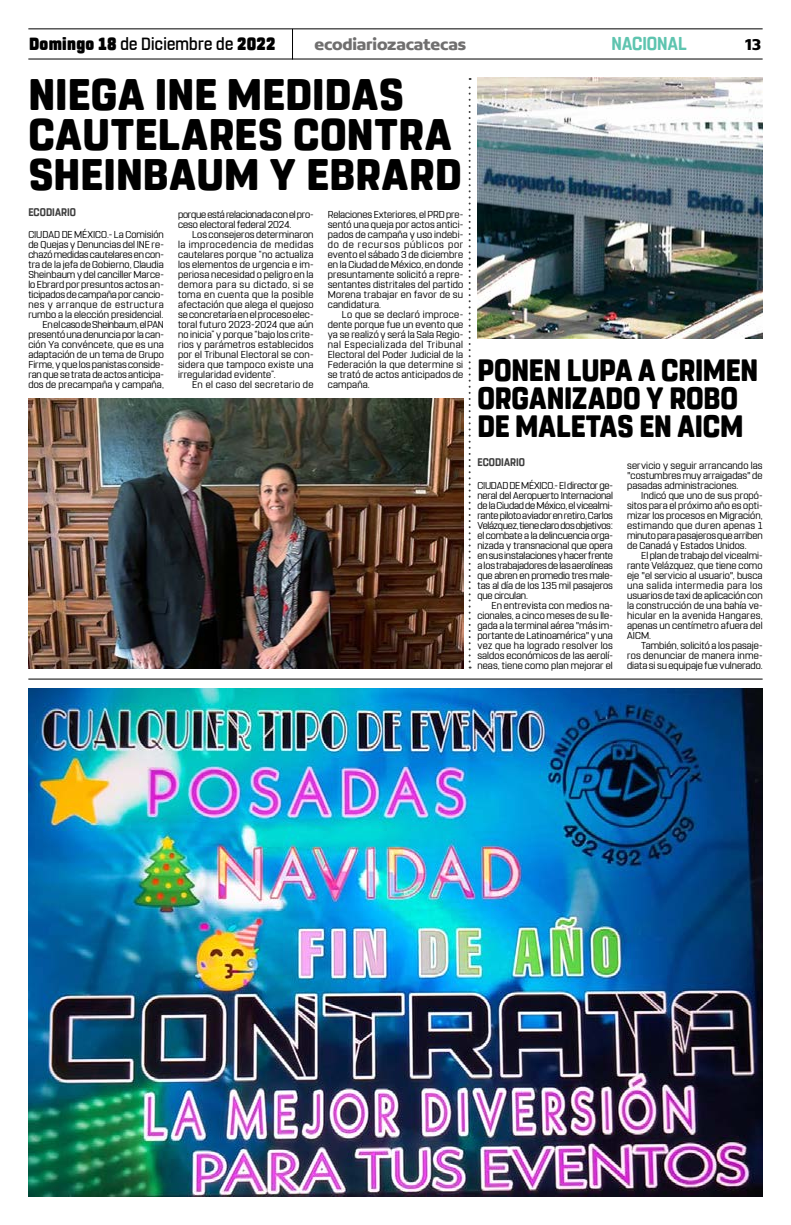
<style>
.page{position:relative;width:791px;height:1225px;background:#fff}
.page>*{position:absolute;margin:0;border:0;box-sizing:border-box;transform-origin:0 0}
.t1{font:800 44px/40px "Rohn Rounded";letter-spacing:.01em;color:#000;scale:.96 1}
.t2{font:800 30.8px/28px "Rohn Rounded";letter-spacing:-.005em;color:#000;scale:.91 1}
.t3{font:700 18.6px "Rohn Rounded";color:#5ec4af;scale:.91 1}
.t4{font:900 17.6px "Rohn Rounded";letter-spacing:.015em;color:#000;scale:.91 1}
.t5{font:700 16.9px "Concord";letter-spacing:-.01em;color:#706f6f}
.t6{font:700 16.9px "Concord";color:#000}
.t7{font:700 11px "Rohn Rounded";letter-spacing:.005em;color:#3d3d3d;scale:.91 1}
.t8{font:10px/10px "Rohn Rounded";letter-spacing:.005em;color:#000;text-align:justify}
.t9{font:10px/10px "Rohn Rounded";letter-spacing:-.015em;color:#000}
.t10{font:10px "Rohn Rounded";letter-spacing:.035em;color:#000}
.s1{font-weight:500}
</style>
<div class="page">
<hr style="left:28px;top:28px;width:735px;height:1px;background:#000">
<hr style="left:28px;top:59px;width:735px;height:1px;background:#000">
<hr style="left:292px;top:29px;width:1px;height:31px;background:#000">
<svg style="left:469px;top:78px;width:2px;height:590px"></svg>
<img style="left:28px;top:688px;width:735px;height:508px">
<hr style="left:28px;top:678px;width:735px;height:1px;background:#000">
<img style="left:28px;top:398px;width:435px;height:270px">
<img style="left:477px;top:78px;width:286px;height:260px">
<h3 class="t4" style="left:29px;top:33px;width:272px">Domingo 18 <span class="s1">de Diciembre de</span> 2022</h3>
<h3 class="t5" style="left:314px;top:34px;width:153px">ecodiariozacatecas</h3>
<h3 class="t3" style="left:611px;top:32px;width:84px">NACIONAL</h3>
<h3 class="t6" style="left:745px;top:34px;width:18px">13</h3>
<h1 class="t1" style="left:28px;top:75px;width:453px">NIEGA INE MEDIDAS<br>CAUTELARES CONTRA<br>SHEINBAUM Y EBRARD</h1>
<p class="t8" style="left:28px;top:230px;width:137px;text-align:right">CIUDAD DE MÉXICO.- La Comisión de Quejas y Denuncias del INE re&shy;chazó medidas cautelares en con&shy;tra de la jefa de Gobierno, Claudia<br>Sheinbaum y del canciller Marce&shy;lo Ebrard por presuntos actos an&shy;ticipados de campaña por cancio&shy;nes y arranque de estructura rumbo a la elección presidencial.<br>En el caso de Sheinbaum, el PAN presentó una denuncia por la can&shy;ción Ya convéncete, que es una adaptación de un tema de Grupo<br>Firme, y que los panistas conside&shy;ran que se trata de actos anticipa&shy;dos de precampaña y campaña,</p>
<p class="t7" style="left:28px;top:206px;width:54px">ECODIARIO</p>
<p class="t9" style="left:178px;top:210px;width:137px">porque está relacionada con el pro&shy;ceso electoral federal 2024.</p>
<p class="t8" style="left:178px;top:230px;width:137px;text-indent:14px">Los consejeros determinaron la improcedencia de medidas cautelares porque “no actualiza los elementos de urgencia e im&shy;periosa necesidad o peligro en la demora para su dictado, si se toma en cuenta que la posible afectación que alega el quejoso se concretaría en el proceso elec&shy;toral futuro 2023-2024 que aún no inicia” y porque “bajo los crite&shy;rios y parámetros establecidos por el Tribunal Electoral se con&shy;sidera que tampoco existe una irregularidad evidente”.</p>
<p class="t10" style="left:192px;top:379px;width:123px">En el caso del secretario de</p>
<p class="t8" style="left:328px;top:210px;width:137px">Relaciones Exteriores, el PRD pre&shy;sentó una queja por actos antici&shy;pados de campaña y uso indebi&shy;do de recursos públicos por evento el sábado 3 de diciembre en la Ciudad de México, en donde presuntamente solicitó a repre&shy;sentantes distritales del partido Morena trabajar en favor de su candidatura.</p>
<p class="t8" style="left:328px;top:310px;width:137px;text-indent:14px">Lo que se declaró improce&shy;dente porque fue un evento que ya se realizó y será la Sala Regio&shy;nal Especializada del Tribunal Electoral del Poder Judicial de la Federación la que determine si se trató de actos anticipados de campaña.</p>
<h2 class="t2" style="left:477px;top:356px;width:310px">PONEN LUPA A CRIMEN<br>ORGANIZADO Y ROBO<br>DE MALETAS EN AICM</h2>
<p class="t7" style="left:477px;top:456px;width:54px">ECODIARIO</p>
<p class="t8" style="left:477px;top:480px;width:137px">CIUDAD DE MÉXICO.- El director ge&shy;neral del Aeropuerto Internacional de la Ciudad de México, el vicealmi&shy;rante piloto aviador en retiro, Carlos Velázquez, tiene claro dos objetivos: el combate a la delincuencia orga&shy;nizada y transnacional que opera en sus instalaciones y hacer frente a los trabajadores de las aerolíneas que abren en promedio tres male&shy;tas al día de los 135 mil pasajeros que circulan.</p>
<p class="t8" style="left:477px;top:600px;width:137px;text-indent:14px">En entrevista con medios na&shy;cionales, a cinco meses de su lle&shy;gada a la terminal aérea "más im&shy;portante de Latinoamérica" y una vez que ha logrado resolver los saldos económicos de las aerolí&shy;neas, tiene como plan mejorar el</p>
<p class="t8" style="left:627px;top:460px;width:137px">servicio y seguir arrancando las "costumbres muy arraigadas" de pasadas administraciones.</p>
<p class="t8" style="left:627px;top:490px;width:137px;text-indent:14px">Indicó que uno de sus propó&shy;sitos para el próximo año es opti&shy;mizar los procesos en Migración, estimando que duren apenas 1 minuto para pasajeros que arriben de Canadá y Estados Unidos.</p>
<p class="t8" style="left:627px;top:550px;width:137px;text-indent:14px">El plan de trabajo del vicealmi&shy;rante Velázquez, que tiene como eje "el servicio al usuario", busca una salida intermedia para los usuarios de taxi de aplicación con la construcción de una bahía ve&shy;hicular en la avenida Hangares, apenas un centímetro afuera del AICM.</p>
<p class="t8" style="left:627px;top:640px;width:137px;text-indent:14px">También, solicitó a los pasaje&shy;ros denunciar de manera inme&shy;diata si su equipaje fue vulnerado.</p>
</div>
